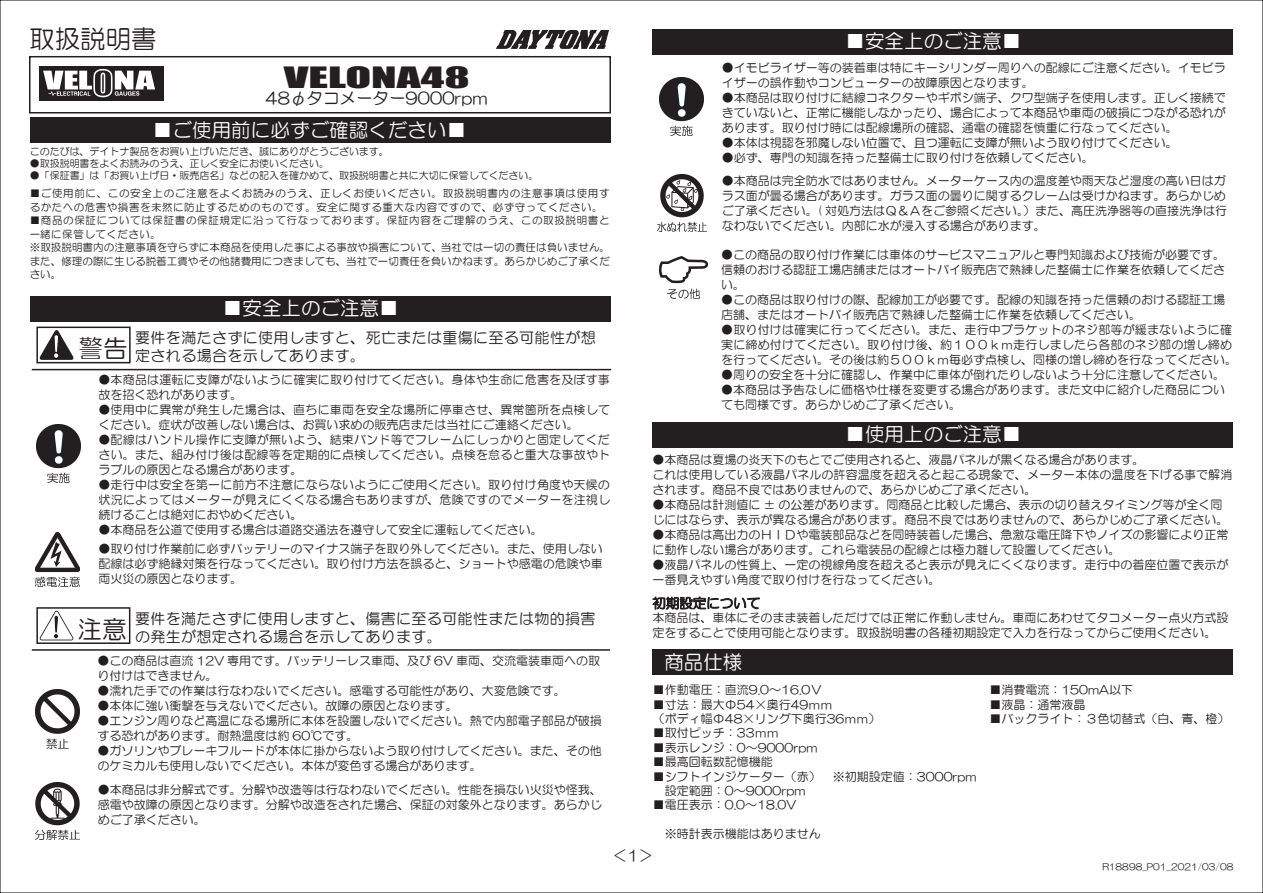
<style>
.page{position:relative;width:1263px;height:893px;background:#fff}
.page>*{position:absolute;margin:0;border:0;box-sizing:border-box;transform-origin:0 0}
.t1{font:27px "Impact";color:#231f20;scale:1.75 1}
.t2{font:25.5px "HG Maru Gothic MPRO";color:#231f20}
.t3{font:19.5px "HG Maru Gothic MPRO";color:#fff}
.t4{font:16.5px "HG Maru Gothic MPRO";color:#231f20}
.t5{font:15px/18px "HG Maru Gothic MPRO";letter-spacing:.025em;color:#231f20}
.t6{font:12px/15px "HG Maru Gothic MPRO";color:#231f20}
.t7{font:10.5px/13.5px "HG Maru Gothic MPRO";letter-spacing:.005em;color:#231f20}
.t8{font:10.5px/13.5px "HG Maru Gothic MPRO";letter-spacing:.05em;color:#231f20}
.t9{font:10.05px "HG Maru Gothic MPRO";color:#231f20}
.t10{font:9px "HG Maru Gothic MPRO";color:#231f20}
</style>
<div class="page">
<div style="left:29px;top:56px;width:582px;height:58px;border:2px solid #231f20"></div>
<div style="left:30px;top:117px;width:580px;height:26px;background:#231f20"></div>
<div style="left:30px;top:296px;width:580px;height:26px;background:#231f20"></div>
<div style="left:652px;top:29px;width:581px;height:26px;background:#231f20"></div>
<hr style="left:32px;top:369px;width:579px;height:1px;background:#231f20">
<svg style="left:40px;top:330px;width:34px;height:30px"></svg>
<div style="left:36px;top:327px;width:95px;height:36px;border:2px solid #231f20"></div>
<hr style="left:32px;top:649px;width:578px;height:2px;background:#231f20">
<svg style="left:40px;top:611px;width:33px;height:29px"></svg>
<div style="left:36px;top:607px;width:94px;height:37px;border:2px solid #231f20"></div>
<img style="left:35px;top:782px;width:44px;height:58px">
<img style="left:37px;top:424px;width:43px;height:58px">
<img style="left:660px;top:78px;width:43px;height:58px">
<img style="left:36px;top:532px;width:44px;height:54px">
<img style="left:659px;top:257px;width:48px;height:42px">
<img style="left:35px;top:690px;width:44px;height:58px">
<img style="left:657px;top:174px;width:49px;height:58px">
<div style="left:39px;top:66px;width:124px;height:35px;background:#231f20"></div>
<svg style="left:43px;top:69px;width:112px;height:28px"></svg>
<svg style="left:496px;top:30px;width:113px;height:19px"></svg>
<div style="left:652px;top:649px;width:581px;height:26px;background:#231f20"></div>
<div style="left:652px;top:422px;width:581px;height:26px;background:#231f20"></div>
<svg style="left:652px;top:596px;width:108px;height:14px"></svg>
<h2 class="t2" style="left:29px;top:26px;width:129px">取扱説明書</h2>
<h1 class="t1" style="left:284px;top:56px;width:108px">VELONA48</h1>
<h3 class="t4" style="left:266px;top:90px;width:224px">48φタコメーター9000rpm</h3>
<h3 class="t3" style="left:153px;top:120px;width:315px">■ご使用前に必ずご確認ください■</h3>
<p class="t9" style="left:30px;top:147px;width:361px">このたびは、デイトナ製品をお買い上げいただき、誠にありがとうございます。</p>
<p class="t9" style="left:30px;top:159px;width:301px">●取扱説明書をよくお読みのうえ、正しく安全にお使いください。</p>
<p class="t9" style="left:30px;top:171px;width:510px">●「保証書」は「お買い上げ日・販売店名」などの記入を確かめて、取扱説明書と共に大切に保管してください。</p>
<p class="t8" style="left:30px;top:187px;width:581px">■ご使用前に、この安全上のご注意をよくお読みのうえ、正しくお使いください。取扱説明書内の注意事項は使用するかたへの危害や損害を未然に防止するためのものです。安全に関する重大な内容ですので、必ず守ってください。</p>
<p class="t7" style="left:30px;top:214px;width:582px">■商品の保証については保証書の保証規定に沿って行なっております。保証内容をご理解のうえ、この取扱説明書と一緒に保管してください。<br>※取扱説明書内の注意事項を守らずに本商品を使用した事による事故や損害について、当社では一切の責任は負いません。また、修理の際に生じる脱着工賃やその他諸費用につきましても、当社で一切責任を負いかねます。あらかじめご了承ください。</p>
<h3 class="t3" style="left:223px;top:298px;width:177px">■安全上のご注意■</h3>
<p class="t5" style="left:78px;top:329px;width:519px;text-indent:57px">要件を満たさずに使用しますと、死亡または重傷に至る可能性が想<sup>警告</sup>定される場合を示してあります。</p>
<p class="t6" style="left:99px;top:372px;width:513px">●本商品は運転に支障がないように確実に取り付けてください。身体や生命に危害を及ぼす事故を招く恐れがあります。</p>
<p class="t6" style="left:99px;top:402px;width:513px">●使用中に異常が発生した場合は、直ちに車両を安全な場所に停車させ、異常箇所を点検してください。症状が改善しない場合は、お買い求めの販売店または当社にご連絡ください。</p>
<p class="t6" style="left:99px;top:432px;width:513px;text-align:justify">●配線はハンドル操作に支障が無いよう、結束バンド等でフレームにしっかりと固定してください。また、組み付け後は配線等を定期的に点検してください。点検を怠ると重大な事故やトラブルの原因となる場合があります。</p>
<p class="t6" style="left:99px;top:477px;width:513px;text-align:justify">●走行中は安全を第一に前方不注意にならないようにご使用ください。取り付け角度や天候の状況によってはメーターが見えにくくなる場合もありますが、危険ですのでメーターを注視し続けることは絶対におやめください。</p>
<p class="t6" style="left:99px;top:522px;width:446px">●本商品を公道で使用する場合は道路交通法を遵守して安全に運転してください。</p>
<p class="t6" style="left:99px;top:541px;width:506px;text-align:justify">●取り付け作業前に必ずバッテリーのマイナス端子を取り外してください。また、使用しない配線は必ず絶縁対策を行なってください。取り付け方法を誤ると、ショートや感電の危険や車両火災の原因となります。</p>
<p class="t5" style="left:78px;top:610px;width:519px;text-indent:58px">要件を満たさずに使用しますと、傷害に至る可能性または物的損害<sup>注意</sup>の発生が想定される場合を示してあります。</p>
<p class="t6" style="left:98px;top:654px;width:504px">●この商品は直流 12V 専用です。バッテリーレス車両、及び 6V 車両、交流電装車両への取り付けはできません。</p>
<p class="t6" style="left:98px;top:684px;width:470px">●濡れた手での作業は行なわないでください。感電する可能性があり、大変危険です。</p>
<p class="t6" style="left:98px;top:699px;width:362px">●本体に強い衝撃を与えないでください。故障の原因となります。</p>
<p class="t6" style="left:98px;top:714px;width:506px">●エンジン周りなど高温になる場所に本体を設置しないでください。熱で内部電子部品が破損する恐れがあります。耐熱温度は約 60℃です。</p>
<p class="t6" style="left:98px;top:744px;width:506px">●ガソリンやブレーキフルードが本体に掛からないよう取り付けしてください。また、その他のケミカルも使用しないでください。本体が変色する場合があります。</p>
<p class="t6" style="left:98px;top:782px;width:505px;text-align:justify">●本商品は非分解式です。分解や改造等は行なわないでください。性能を損ない火災や怪我、感電や故障の原因となります。分解や改造をされた場合、保証の対象外となります。あらかじめご了承ください。</p>
<h3 class="t3" style="left:845px;top:31px;width:177px">■安全上のご注意■</h3>
<p class="t6" style="left:722px;top:61px;width:505px">●イモビライザー等の装着車は特にキーシリンダー周りへの配線にご注意ください。イモビライザーの誤作動やコンピューターの故障原因となります。</p>
<p class="t6" style="left:722px;top:91px;width:505px;text-align:justify">●本商品は取り付けに結線コネクターやギボシ端子、クワ型端子を使用します。正しく接続できていないと、正常に機能しなかったり、場合によって本商品や車両の破損につながる恐れがあります。取り付け時には配線場所の確認、通電の確認を慎重に行なってください。</p>
<p class="t6" style="left:722px;top:136px;width:457px">●本体は視認を邪魔しない位置で、且つ運転に支障が無いよう取り付けてください。</p>
<p class="t6" style="left:722px;top:151px;width:373px">●必ず、専門の知識を持った整備士に取り付けを依頼してください。</p>
<p class="t6" style="left:722px;top:174px;width:507px;text-align:justify">●本商品は完全防水ではありません。メーターケース内の温度差や雨天など湿度の高い日はガラス面が曇る場合があります。ガラス面の曇りに関するクレームは受けかねます。あらかじめご了承ください。( 対処方法はＱ＆Ａをご参照ください。）また、高圧洗浄器等の直接洗浄は行なわないでください。内部に水が浸入する場合があります。</p>
<p class="t6" style="left:721px;top:247px;width:505px;text-align:justify">●この商品の取り付け作業には車体のサービスマニュアルと専門知識および技術が必要です。信頼のおける認証工場店舗またはオートバイ販売店で熟練した整備士に作業を依頼してください。</p>
<p class="t6" style="left:721px;top:292px;width:505px">●この商品は取り付けの際、配線加工が必要です。配線の知識を持った信頼のおける認証工場店舗、またはオートバイ販売店で熟練した整備士に作業を依頼してください。</p>
<p class="t6" style="left:721px;top:322px;width:517px">●取り付けは確実に行ってください。また、走行中ブラケットのネジ部等が緩まないように確実に締め付けてください。取り付け後、約１００ｋｍ走行しましたら各部のネジ部の増し締めを行ってください。その後は約５００ｋｍ毎必ず点検し、同様の増し締めを行なってください。</p>
<p class="t6" style="left:721px;top:367px;width:505px">●周りの安全を十分に確認し、作業中に車体が倒れたりしないよう十分に注意してください。</p>
<p class="t6" style="left:721px;top:382px;width:505px">●本商品は予告なしに価格や仕様を変更する場合があります。また文中に紹介した商品についても同様です。あらかじめご了承ください。</p>
<h3 class="t3" style="left:845px;top:425px;width:177px">■使用上のご注意■</h3>
<p class="t6" style="left:652px;top:452px;width:581px">●本商品は夏場の炎天下のもとでご使用されると、液晶パネルが黒くなる場合があります。<br>これは使用している液晶パネルの許容温度を超えると起こる現象で、メーター本体の温度を下げる事で解消されます。商品不良ではありませんので、あらかじめご了承ください。</p>
<p class="t6" style="left:652px;top:497px;width:578px">●本商品は計測値に ± の公差があります。同商品と比較した場合、表示の切り替えタイミング等が全く同じにはならず、表示が異なる場合があります。商品不良ではありませんので、あらかじめご了承ください。</p>
<p class="t6" style="left:652px;top:527px;width:578px">●本商品は高出力のＨＩＤや電装部品などを同時装着した場合、急激な電圧降下やノイズの影響により正常に動作しない場合があります。これら電装品の配線とは極力離して設置してください。</p>
<p class="t6" style="left:652px;top:557px;width:578px">●液晶パネルの性質上、一定の視線角度を超えると表示が見えにくくなります。走行中の着座位置で表示が一番見えやすい角度で取り付けを行なってください。</p>
<p class="t6" style="left:652px;top:610px;width:578px">本商品は、車体にそのまま装着しただけでは正常に作動しません。車両にあわせてタコメーター点火方式設定をすることで使用可能となります。取扱説明書の各種初期設定で入力を行なってからご使用ください。</p>
<h3 class="t3" style="left:664px;top:652px;width:79px">商品仕様</h3>
<p class="t6" style="left:653px;top:682px;width:171px">■作動電圧：直流9.0～16.0Ｖ</p>
<p class="t6" style="left:653px;top:697px;width:229px;line-height:14.4px">■寸法：最大Φ54×奥行49ｍｍ<br>（ボディ幅Φ48×リング下奥行36ｍｍ）</p>
<p class="t6" style="left:653px;top:726px;width:127px">■取付ピッチ：33ｍｍ</p>
<p class="t6" style="left:653px;top:740px;width:166px">■表示レンジ：0～9000rpm</p>
<p class="t6" style="left:653px;top:754px;width:121px">■最高回転数記憶機能</p>
<p class="t6" style="left:653px;top:769px;width:325px;line-height:14.4px">■シフトインジケーター（赤）　※初期設定値：3000rpm　設定範囲：0～9000rpm</p>
<p class="t6" style="left:653px;top:798px;width:145px">■電圧表示：0.0～18.0V</p>
<p class="t6" style="left:653px;top:826px;width:169px">　※時計表示機能はありません</p>
<p class="t6" style="left:989px;top:682px;width:145px">■消費電流：150mA以下</p>
<p class="t6" style="left:989px;top:697px;width:97px">■液晶：通常液晶</p>
<p class="t6" style="left:989px;top:711px;width:241px">■バックライト：３色切替式（白、青、橙）</p>
<p class="t5" style="left:612px;top:846px;width:43px">＜1＞</p>
<p class="t10" style="left:1102px;top:862px;width:133px">R18898_P01_2021/03/08</p>
</div>
